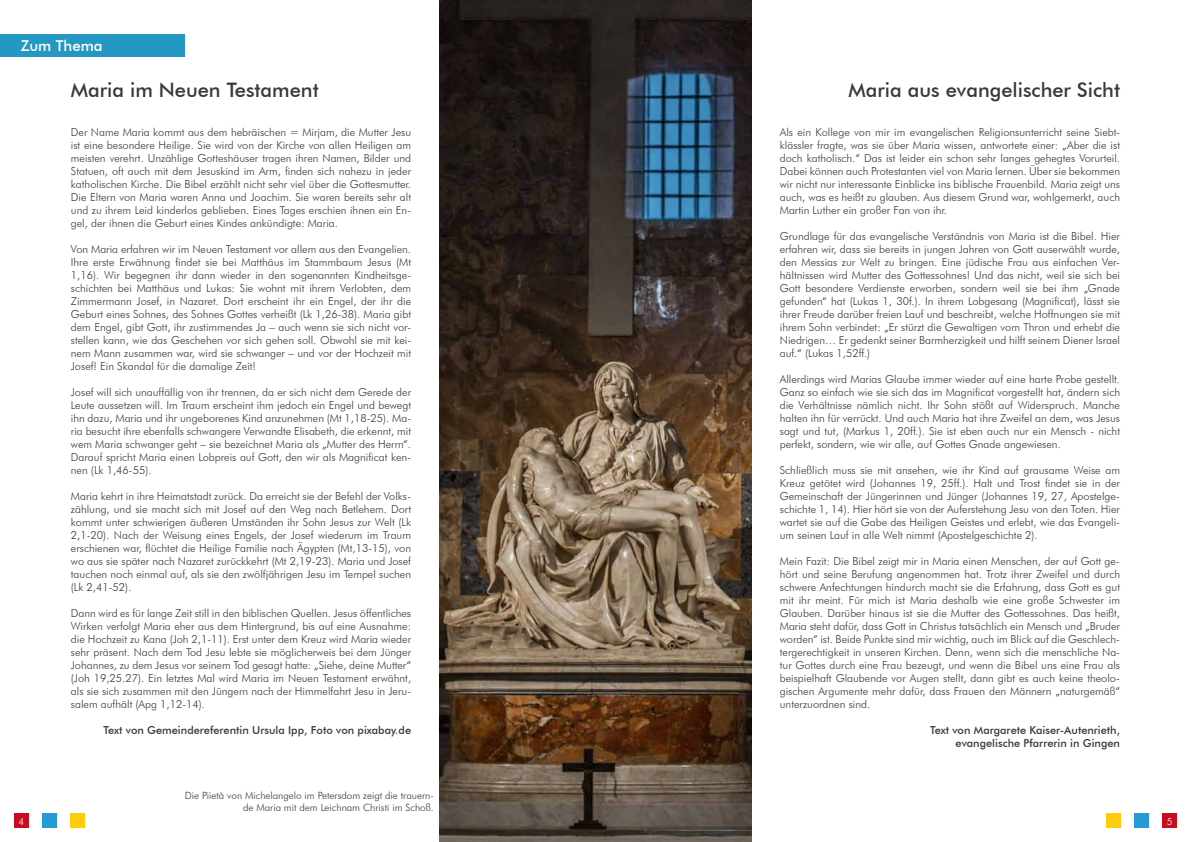
<style>
.page{position:relative;width:1191px;height:842px;background:#fff}
.page>*{position:absolute;margin:0;border:0;box-sizing:border-box;transform-origin:0 0}
.t1{font:500 20px "Futura BT";color:#393939}
.t2{font:500 15px "Futura BT";color:#fff}
.t3{font:300 11px/13px "Futura BT";color:#393939;text-align:justify}
.t4{font:500 11px/13px "Futura BT";color:#393939;text-align:right}
.t5{font:300 10px/12px "Futura BT";color:#393939;text-align:right}
.t6{font:300 10px "Futura BT";color:#fff}
</style>
<div class="page">
<div style="left:14px;top:814px;width:14px;height:14px;background:#cc0a1f"></div>
<div style="left:43px;top:814px;width:14px;height:14px;background:#249bd2"></div>
<div style="left:71px;top:814px;width:14px;height:14px;background:#fecc0b"></div>
<div style="left:1106px;top:814px;width:14px;height:14px;background:#fecc0b"></div>
<div style="left:1134px;top:814px;width:14px;height:14px;background:#249bd2"></div>
<div style="left:1162px;top:814px;width:14px;height:14px;background:#cc0a1f"></div>
<div style="left:0;top:34px;width:184px;height:23px;background:#2498c2"></div>
<img style="left:439px;top:0;width:312px;height:842px">
<h2 class="t2" style="left:21px;top:37px;width:83px">Zum Thema</h2>
<h1 class="t1" style="left:71px;top:78px;width:249px">Maria im Neuen Testament</h1>
<p class="t3" style="left:71px;top:125px;width:342px">Der Name Maria kommt aus dem hebräischen = Mirjam, die Mutter Jesu ist eine besondere Heilige. Sie wird von der Kirche von allen Heiligen am meisten verehrt. Unzählige Gotteshäuser tragen ihren Namen, Bilder und Statuen, oft auch mit dem Jesuskind im Arm, finden sich nahezu in jeder katholischen Kirche. Die Bibel erzählt nicht sehr viel über die Gottesmutter.<br>Die Eltern von Maria waren Anna und Joachim. Sie waren bereits sehr alt und zu ihrem Leid kinderlos geblieben. Eines Tages erschien ihnen ein En&shy;gel, der ihnen die Geburt eines Kindes ankündigte: Maria.</p>
<p class="t3" style="left:71px;top:242px;width:342px">Von Maria erfahren wir im Neuen Testament vor allem aus den Evangelien.<br>Ihre erste Erwähnung findet sie bei Matthäus im Stammbaum Jesus (Mt 1,16). Wir begegnen ihr dann wieder in den sogenannten Kindheitsge&shy;schichten bei Matthäus und Lukas: Sie wohnt mit ihrem Verlobten, dem Zimmermann Josef, in Nazaret. Dort erscheint ihr ein Engel, der ihr die Geburt eines Sohnes, des Sohnes Gottes verheißt (Lk 1,26-38). Maria gibt dem Engel, gibt Gott, ihr zustimmendes Ja – auch wenn sie sich nicht vor&shy;stellen kann, wie das Geschehen vor sich gehen soll. Obwohl sie mit kei&shy;nem Mann zusammen war, wird sie schwanger – und vor der Hochzeit mit Josef! Ein Skandal für die damalige Zeit!</p>
<p class="t3" style="left:71px;top:385px;width:342px">Josef will sich unauffällig von ihr trennen, da er sich nicht dem Gerede der Leute aussetzen will. Im Traum erscheint ihm jedoch ein Engel und bewegt ihn dazu, Maria und ihr ungeborenes Kind anzunehmen (Mt 1,18-25). Ma&shy;ria besucht ihre ebenfalls schwangere Verwandte Elisabeth, die erkennt, mit wem Maria schwanger geht – sie bezeichnet Maria als „Mutter des Herrn“.<br>Darauf spricht Maria einen Lobpreis auf Gott, den wir als Magnificat ken&shy;nen (Lk 1,46-55).</p>
<p class="t3" style="left:71px;top:489px;width:342px">Maria kehrt in ihre Heimatstadt zurück. Da erreicht sie der Befehl der Volks&shy;zählung, und sie macht sich mit Josef auf den Weg nach Betlehem. Dort kommt unter schwierigen äußeren Umständen ihr Sohn Jesus zur Welt (Lk 2,1-20). Nach der Weisung eines Engels, der Josef wiederum im Traum erschienen war, flüchtet die Heilige Familie nach Ägypten (Mt,13-15), von wo aus sie später nach Nazaret zurückkehrt (Mt 2,19-23). Maria und Josef tauchen noch einmal auf, als sie den zwölfjährigen Jesu im Tempel suchen (Lk 2,41-52).</p>
<p class="t3" style="left:71px;top:606px;width:342px">Dann wird es für lange Zeit still in den biblischen Quellen. Jesus öffentliches Wirken verfolgt Maria eher aus dem Hintergrund, bis auf eine Ausnahme: die Hochzeit zu Kana (Joh 2,1-11). Erst unter dem Kreuz wird Maria wieder sehr präsent. Nach dem Tod Jesu lebte sie möglicherweis bei dem Jünger Johannes, zu dem Jesus vor seinem Tod gesagt hatte: „Siehe, deine Mutter“ (Joh 19,25.27). Ein letztes Mal wird Maria im Neuen Testament erwähnt, als sie sich zusammen mit den Jüngern nach der Himmelfahrt Jesu in Jeru&shy;salem aufhält (Apg 1,12-14).</p>
<p class="t4" style="left:104px;top:723px;width:309px">Text von Gemeindereferentin Ursula Ipp, Foto von pixabay.de</p>
<p class="t5" style="left:185px;top:789px;width:250px">Die Piietà von Michelangelo im Petersdom zeigt die trauern&shy;de Maria mit dem Leichnam Christi im Schoß.</p>
<h1 class="t1" style="left:848px;top:78px;width:273px">Maria aus evangelischer Sicht</h1>
<p class="t3" style="left:780px;top:125px;width:342px">Als ein Kollege von mir im evangelischen Religionsunterricht seine Siebt&shy;klässler fragte, was sie über Maria wissen, antwortete einer: „Aber die ist doch katholisch.“ Das ist leider ein schon sehr langes gehegtes Vorurteil.<br>Dabei können auch Protestanten viel von Maria lernen. Über sie bekommen wir nicht nur interessante Einblicke ins biblische Frauenbild. Maria zeigt uns auch, was es heißt zu glauben. Aus diesem Grund war, wohlgemerkt, auch Martin Luther ein großer Fan von ihr.</p>
<p class="t3" style="left:780px;top:229px;width:342px">Grundlage für das evangelische Verständnis von Maria ist die Bibel. Hier erfahren wir, dass sie bereits in jungen Jahren von Gott auserwählt wurde, den Messias zur Welt zu bringen. Eine jüdische Frau aus einfachen Ver&shy;hältnissen wird Mutter des Gottessohnes! Und das nicht, weil sie sich bei Gott besondere Verdienste erworben, sondern weil sie bei ihm „Gnade gefunden“ hat (Lukas 1, 30f.). In ihrem Lobgesang (Magnificat), lässt sie ihrer Freude darüber freien Lauf und beschreibt, welche Hoffnungen sie mit ihrem Sohn verbindet: „Er stürzt die Gewaltigen vom Thron und erhebt die Niedrigen… Er gedenkt seiner Barmherzigkeit und hilft seinem Diener Israel auf.“ (Lukas 1,52ff.)</p>
<p class="t3" style="left:780px;top:372px;width:342px">Allerdings wird Marias Glaube immer wieder auf eine harte Probe gestellt.<br>Ganz so einfach wie sie sich das im Magnificat vorgestellt hat, ändern sich die Verhältnisse nämlich nicht. Ihr Sohn stößt auf Widerspruch. Manche halten ihn für verrückt. Und auch Maria hat ihre Zweifel an dem, was Jesus sagt und tut, (Markus 1, 20ff.). Sie ist eben auch nur ein Mensch - nicht perfekt, sondern, wie wir alle, auf Gottes Gnade angewiesen.</p>
<p class="t3" style="left:780px;top:463px;width:342px">Schließlich muss sie mit ansehen, wie ihr Kind auf grausame Weise am Kreuz getötet wird (Johannes 19, 25ff.). Halt und Trost findet sie in der Gemeinschaft der Jüngerinnen und Jünger (Johannes 19, 27, Apostelge&shy;schichte 1, 14). Hier hört sie von der Auferstehung Jesu von den Toten. Hier wartet sie auf die Gabe des Heiligen Geistes und erlebt, wie das Evangeli&shy;um seinen Lauf in alle Welt nimmt (Apostelgeschichte 2).</p>
<p class="t3" style="left:780px;top:554px;width:342px">Mein Fazit: Die Bibel zeigt mir in Maria einen Menschen, der auf Gott ge&shy;hört und seine Berufung angenommen hat. Trotz ihrer Zweifel und durch schwere Anfechtungen hindurch macht sie die Erfahrung, dass Gott es gut mit ihr meint. Für mich ist Maria deshalb wie eine große Schwester im Glauben. Darüber hinaus ist sie die Mutter des Gottessohnes. Das heißt, Maria steht dafür, dass Gott in Christus tatsächlich ein Mensch und „Bruder worden“ ist. Beide Punkte sind mir wichtig, auch im Blick auf die Geschlech&shy;tergerechtigkeit in unseren Kirchen. Denn, wenn sich die menschliche Na&shy;tur Gottes durch eine Frau bezeugt, und wenn die Bibel uns eine Frau als beispielhaft Glaubende vor Augen stellt, dann gibt es auch keine theolo&shy;gischen Argumente mehr dafür, dass Frauen den Männern „naturgemäß“ unterzuordnen sind.</p>
<p class="t4" style="left:930px;top:723px;width:191px">Text von Margarete Kaiser-Autenrieth, evangelische Pfarrerin in Gingen</p>
<p class="t6" style="left:18px;top:815px;width:7px">4</p>
<p class="t6" style="left:1166px;top:815px;width:7px">5</p>
</div>
